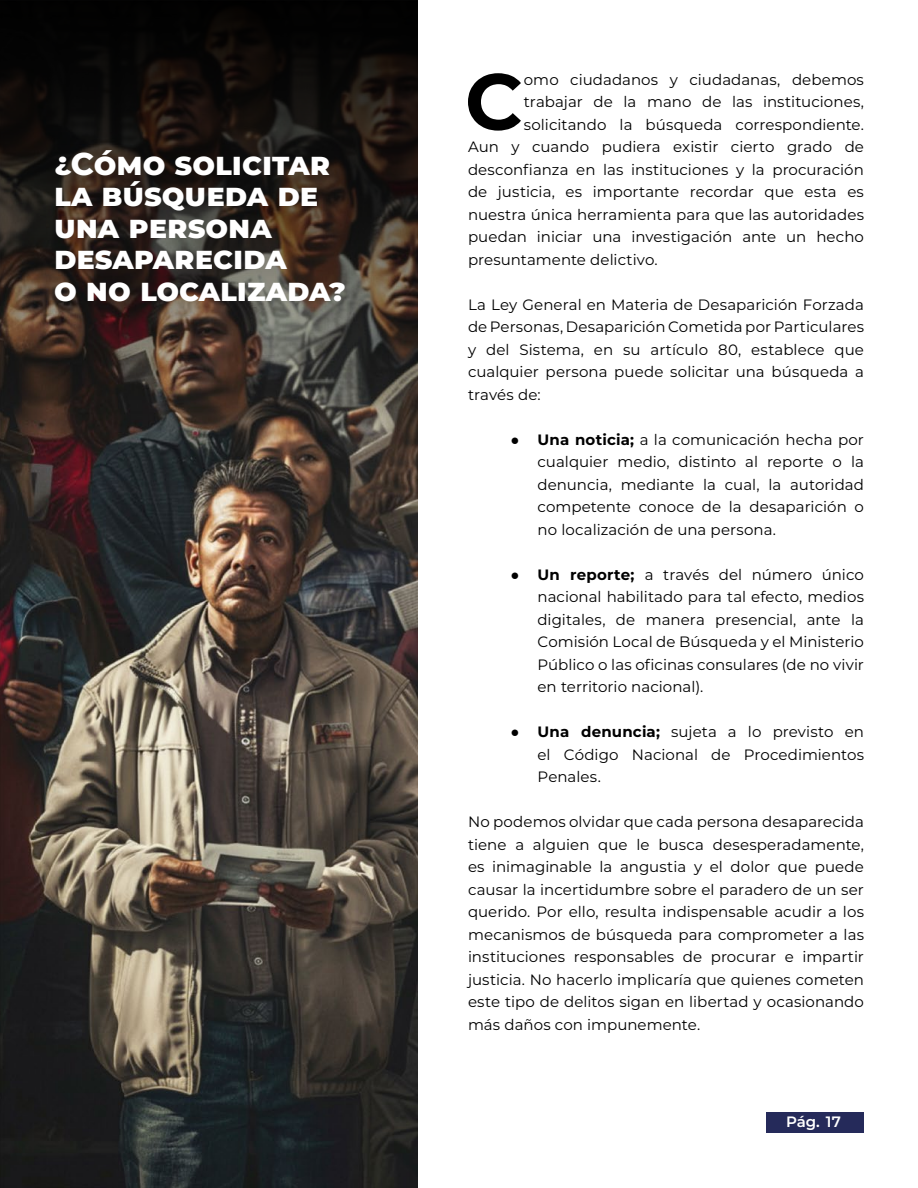
<style>
.page{position:relative;width:918px;height:1188px;background:#fff}
.page>*{position:absolute;margin:0;border:0;box-sizing:border-box;transform-origin:0 0}
.t1{font:700 79.35px "Montserrat";color:#000}
.t2{font:800 31.5px/31.5px "Montserrat";color:#fff}
.t3{font:15px/22.5px "Montserrat";letter-spacing:.005em;color:#000;text-align:justify}
.t4{font:600 15px "Montserrat";color:#fff}
.s1{font-family:"Arial"}
.s2{font-weight:700}
</style>
<div class="page">
<div style="left:766px;top:1113px;width:97px;height:20px;background:#252a5a"></div>
<img style="left:0;top:527px;width:417px;height:661px">
<svg style="left:0;top:0;width:417px;height:527px;background:#2d2520"></svg>
<h2 class="t2" style="left:54px;top:147px;width:294px">¿CÓMO SOLICITAR<br>LA BÚSQUEDA DE<br>UNA PERSONA<br>DESAPARECIDA<br>O NO LOCALIZADA?</h2>
<h1 class="t1" style="left:465px;top:49px;width:60px">C</h1>
<p class="t3" style="left:524px;top:68px;width:342px">omo ciudadanos y ciudadanas, debemos</p>
<p class="t3" style="left:524px;top:90px;width:342px">trabajar de la mano de las instituciones,</p>
<p class="t3" style="left:524px;top:113px;width:342px">solicitando la búsqueda correspondiente.</p>
<p class="t3" style="left:468px;top:135px;width:398px">Aun y cuando pudiera existir cierto grado de</p>
<p class="t3" style="left:468px;top:158px;width:397px">desconfianza en las instituciones y la procuración</p>
<p class="t3" style="left:468px;top:180px;width:397px">de justicia, es importante recordar que esta es</p>
<p class="t3" style="left:468px;top:203px;width:398px">nuestra única herramienta para que las autoridades</p>
<p class="t3" style="left:468px;top:225px;width:398px">puedan iniciar una investigación ante un hecho</p>
<p class="t3" style="left:468px;top:248px;width:191px">presuntamente delictivo.</p>
<p class="t3" style="left:468px;top:293px;width:398px">La Ley General en Materia de Desaparición Forzada de Personas, Desaparición Cometida por Particulares y del Sistema, en su artículo 80, establece que cualquier persona puede solicitar una búsqueda a través de:</p>
<p class="t3" style="left:538px;top:428px;width:328px;text-indent:-27px"><span class="s1">●</span> <span class="s2">Una noticia;</span> a la comunicación hecha por cualquier medio, distinto al reporte o la denuncia, mediante la cual, la autoridad competente conoce de la desaparición o no localización de una persona.</p>
<p class="t3" style="left:538px;top:563px;width:328px;text-indent:-27px"><span class="s1">●</span> <span class="s2">Un reporte;</span> a través del número único nacional habilitado para tal efecto, medios digitales, de manera presencial, ante la Comisión Local de Búsqueda y el Ministerio Público o las oficinas consulares (de no vivir en territorio nacional).</p>
<p class="t3" style="left:538px;top:720px;width:328px;text-indent:-27px"><span class="s1">●</span> <span class="s2">Una denuncia;</span> sujeta a lo previsto en el Código Nacional de Procedimientos Penales.</p>
<p class="t3" style="left:468px;top:810px;width:398px">No podemos olvidar que cada persona desaparecida tiene a alguien que le busca desesperadamente, es inimaginable la angustia y el dolor que puede causar la incertidumbre sobre el paradero de un ser querido. Por ello, resulta indispensable acudir a los mecanismos de búsqueda para comprometer a las instituciones responsables de procurar e impartir justicia. No hacerlo implicaría que quienes cometen este tipo de delitos sigan en libertad y ocasionando más daños con impunemente.</p>
<p class="t4" style="left:786px;top:1112px;width:56px">Pág. 17</p>
</div>
